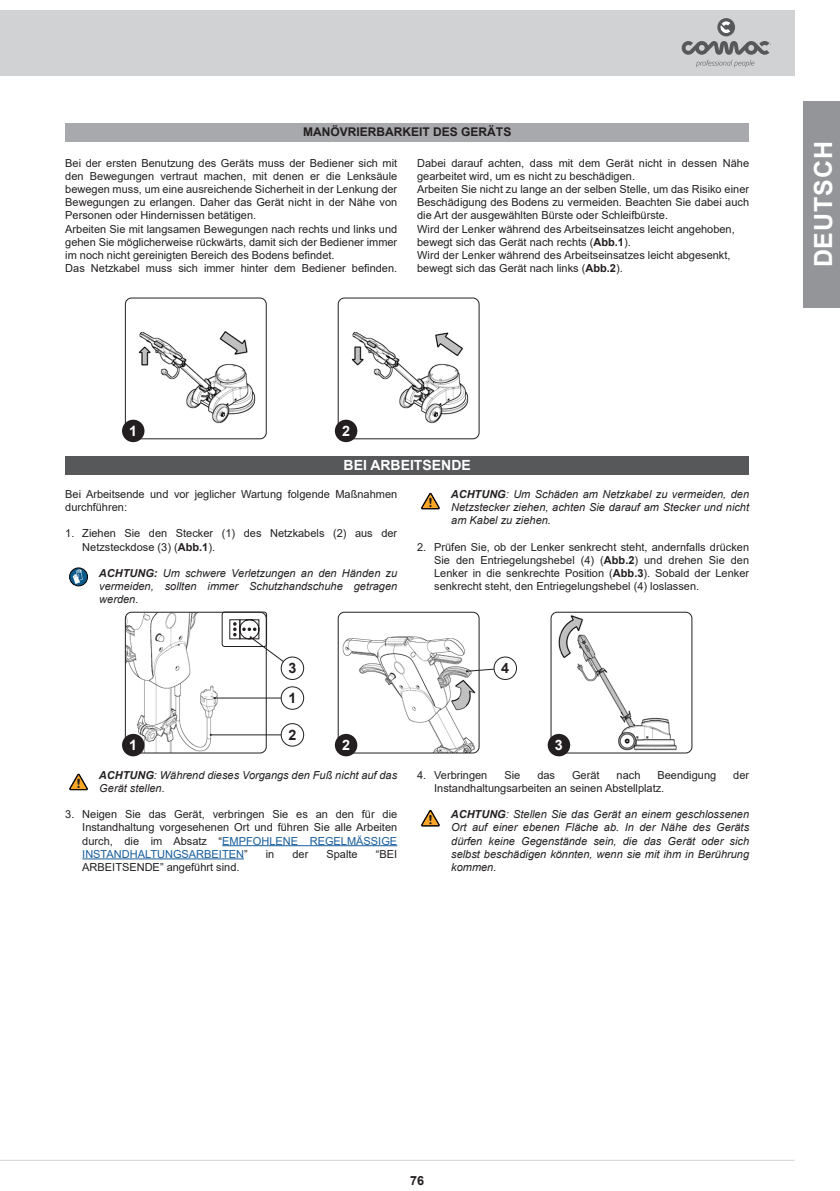
<style>
.page{position:relative;width:840px;height:1191px;background:#fff}
.page>*{position:absolute;margin:0;border:0;box-sizing:border-box;transform-origin:0 0}
.t1{font:700 25px "Arial";letter-spacing:.035em;color:#fff}
.t2{font:700 14.4px "Arial";color:#fff}
.t3{font:700 14.4px "Arial";color:#231f20}
.Titoli_capitolo_-_DE{font:700 14px "Arial";color:#fff}
.t4{font:700 12.6px "Arial";color:#231f20}
.Titoli_paragrafo_-_D{font:700 12px "Arial";color:#231f20}
.Titoli_paragrafi_som{font:11px/13.2px "Arial";color:#231f20;text-align:justify}
.t5{font:italic 11px/13.2px "Arial";color:#231f20;text-align:justify}
.s1{font-weight:700}
.s2{color:#175d9e}
</style>
<div class="page">
<div style="left:65px;top:124px;width:683px;height:18px;background:#a8a9ad"></div>
<svg style="left:69px;top:568px;width:18px;height:18px"></svg>
<div style="left:69px;top:567px;width:19px;height:19px;border:1px solid #000;border-radius:50%"></div>
<svg style="left:73px;top:569px;width:10px;height:15px"></svg>
<svg style="left:421px;top:492px;width:19px;height:17px"></svg>
<div style="left:65px;top:456px;width:683px;height:18px;background:#57585a"></div>
<hr style="left:222px;top:845px;width:175px;height:1px;background:#175d9e">
<hr style="left:82px;top:858px;width:162px;height:1px;background:#175d9e">
<svg style="left:69px;top:773px;width:19px;height:17px"></svg>
<svg style="left:421px;top:810px;width:19px;height:16px"></svg>
<div style="left:0;top:10px;width:794px;height:65px;background:#d1d2d4"></div>
<div style="left:717px;top:18px;width:17px;height:18px;background:#57585a;border-radius:50%"></div>
<svg style="left:720px;top:21px;width:9px;height:12px"></svg>
<svg style="left:681px;top:41px;width:89px;height:26px"></svg>
<hr style="left:0;top:1159px;width:794px;height:1px;background:#d1d2d4">
<div style="left:802px;top:101px;width:37px;height:207px;background:#939598"></div>
<img style="left:125px;top:299px;width:141px;height:140px">
<div style="left:125px;top:297px;width:141px;height:142px;border:1px solid #231f20;border-radius:6px"></div>
<img style="left:339px;top:299px;width:140px;height:140px">
<div style="left:337px;top:297px;width:142px;height:142px;border:1px solid #231f20;border-radius:6px"></div>
<div style="left:122px;top:420px;width:22px;height:22px;background:#231f20;border-radius:50%"></div>
<div style="left:334px;top:420px;width:23px;height:22px;background:#231f20;border-radius:50%"></div>
<img style="left:127px;top:613px;width:139px;height:140px">
<div style="left:125px;top:611px;width:141px;height:142px;border:1px solid #231f20;border-radius:6px"></div>
<img style="left:339px;top:613px;width:140px;height:140px">
<div style="left:337px;top:611px;width:142px;height:142px;border:1px solid #231f20;border-radius:6px"></div>
<img style="left:552px;top:613px;width:139px;height:140px">
<div style="left:550px;top:611px;width:142px;height:142px;border:1px solid #231f20;border-radius:6px"></div>
<hr style="left:214px;top:697px;width:78px;height:1px;background:#231f20">
<hr style="left:211px;top:734px;width:81px;height:1px;background:#231f20">
<svg style="left:465px;top:667px;width:28px;height:5px"></svg>
<div style="left:281px;top:687px;width:22px;height:22px;background:#fff;border-radius:50%"></div>
<div style="left:281px;top:686px;width:23px;height:23px;border:1px solid #231f20;border-radius:50%"></div>
<div style="left:281px;top:723px;width:22px;height:23px;background:#fff;border-radius:50%"></div>
<div style="left:281px;top:723px;width:23px;height:23px;border:1px solid #231f20;border-radius:50%"></div>
<div style="left:281px;top:657px;width:23px;height:22px;border:1px solid #231f20;border-radius:50%"></div>
<div style="left:493px;top:657px;width:23px;height:22px;border:1px solid #231f20;border-radius:50%"></div>
<div style="left:122px;top:734px;width:22px;height:22px;background:#231f20;border-radius:50%"></div>
<div style="left:334px;top:734px;width:23px;height:22px;background:#231f20;border-radius:50%"></div>
<div style="left:547px;top:734px;width:23px;height:22px;background:#231f20;border-radius:50%"></div>
<svg style="left:221px;top:611px;width:72px;height:58px"></svg>
<p class="Titoli_paragrafo_-_D" style="left:303px;top:123px;width:210px">MANÖVRIERBARKEIT DES GERÄTS</p>
<p class="Titoli_paragrafi_som" style="left:65px;top:156px;width:333px">Bei der ersten Benutzung des Geräts muss der Bediener sich mit den Bewegungen vertraut machen, mit denen er die Lenksäule bewegen muss, um eine ausreichende Sicherheit in der Lenkung der Bewegungen zu erlangen. Daher das Gerät nicht in der Nähe von Personen oder Hindernissen betätigen.</p>
<p class="Titoli_paragrafi_som" style="left:65px;top:222px;width:333px">Arbeiten Sie mit langsamen Bewegungen nach rechts und links und gehen Sie möglicherweise rückwärts, damit sich der Bediener immer im noch nicht gereinigten Bereich des Bodens befindet.</p>
<p class="Titoli_paragrafi_som" style="left:65px;top:262px;width:333px">Das Netzkabel muss sich immer hinter dem Bediener befinden.</p>
<p class="Titoli_paragrafi_som" style="left:417px;top:156px;width:333px">Dabei darauf achten, dass mit dem Gerät nicht in dessen Nähe gearbeitet wird, um es nicht zu beschädigen.</p>
<p class="Titoli_paragrafi_som" style="left:417px;top:182px;width:333px">Arbeiten Sie nicht zu lange an der selben Stelle, um das Risiko einer Beschädigung des Bodens zu vermeiden. Beachten Sie dabei auch die Art der ausgewählten Bürste oder Schleifbürste.</p>
<p class="Titoli_paragrafi_som" style="left:417px;top:222px;width:319px">Wird der Lenker während des Arbeitseinsatzes leicht angehoben, bewegt sich das Gerät nach rechts (<span class="s1">Abb.1</span>).</p>
<p class="Titoli_paragrafi_som" style="left:417px;top:248px;width:315px">Wird der Lenker während des Arbeitseinsatzes leicht abgesenkt, bewegt sich das Gerät nach links (<span class="s1">Abb.2</span>).</p>
<p class="t2" style="left:129px;top:421px;width:9px">1</p>
<p class="t2" style="left:342px;top:421px;width:9px">2</p>
<p class="Titoli_capitolo_-_DE" style="left:343px;top:455px;width:129px">BEI ARBEITSENDE</p>
<p class="Titoli_paragrafi_som" style="left:65px;top:487px;width:333px">Bei Arbeitsende und vor jeglicher Wartung folgende Maßnahmen durchführen:</p>
<p class="Titoli_paragrafi_som" style="left:82px;top:527px;width:316px;text-indent:-17px">1. Ziehen Sie den Stecker (1) des Netzkabels (2) aus der<br>Netzsteckdose (3) (<span class="s1">Abb.1</span>).</p>
<p class="t5" style="left:99px;top:566px;width:300px"><span class="s1">ACHTUNG:</span> Um schwere Verletzungen an den Händen zu vermeiden, sollten immer Schutzhandschuhe getragen werden.</p>
<p class="t5" style="left:450px;top:487px;width:300px"><span class="s1">ACHTUNG</span>: Um Schäden am Netzkabel zu vermeiden, den Netzstecker ziehen, achten Sie darauf am Stecker und nicht am Kabel zu ziehen.</p>
<p class="Titoli_paragrafi_som" style="left:434px;top:540px;width:316px;text-indent:-17px">2. Prüfen Sie, ob der Lenker senkrecht steht, andernfalls drücken Sie den Entriegelungshebel (4) (<span class="s1">Abb.2</span>) und drehen Sie den Lenker in die senkrechte Position (<span class="s1">Abb.3</span>). Sobald der Lenker senkrecht steht, den Entriegelungshebel (4) loslassen.</p>
<p class="t3" style="left:288px;top:658px;width:9px">3</p>
<p class="t3" style="left:501px;top:658px;width:9px">4</p>
<p class="t3" style="left:288px;top:688px;width:9px">1</p>
<p class="t3" style="left:288px;top:725px;width:9px">2</p>
<p class="t2" style="left:129px;top:735px;width:9px">1</p>
<p class="t2" style="left:342px;top:735px;width:9px">2</p>
<p class="t2" style="left:554px;top:735px;width:9px">3</p>
<p class="t5" style="left:99px;top:768px;width:300px"><span class="s1">ACHTUNG</span>: Während dieses Vorgangs den Fuß nicht auf das<br>Gerät stellen.</p>
<p class="Titoli_paragrafi_som" style="left:82px;top:807px;width:316px;text-indent:-17px">3. Neigen Sie das Gerät, verbringen Sie es an den für die Instandhaltung vorgesehenen Ort und führen Sie alle Arbeiten durch, die im Absatz “<span class="s2">EMPFOHLENE REGELMÄSSIGE INSTANDHALTUNGSARBEITEN</span>”</p>
<p class="Titoli_paragrafi_som" style="left:266px;top:847px;width:10px">in</p>
<p class="Titoli_paragrafi_som" style="left:292px;top:847px;width:17px">der</p>
<p class="Titoli_paragrafi_som" style="left:326px;top:847px;width:33px">Spalte</p>
<p class="Titoli_paragrafi_som" style="left:375px;top:847px;width:23px">“BEI</p>
<p class="Titoli_paragrafi_som" style="left:82px;top:860px;width:159px">ARBEITSENDE” angeführt sind.</p>
<p class="Titoli_paragrafi_som" style="left:417px;top:768px;width:72px">4. Verbringen</p>
<p class="Titoli_paragrafi_som" style="left:504px;top:768px;width:17px">Sie</p>
<p class="Titoli_paragrafi_som" style="left:537px;top:768px;width:19px">das</p>
<p class="Titoli_paragrafi_som" style="left:571px;top:768px;width:29px">Gerät</p>
<p class="Titoli_paragrafi_som" style="left:616px;top:768px;width:25px">nach</p>
<p class="Titoli_paragrafi_som" style="left:657px;top:768px;width:60px">Beendigung</p>
<p class="Titoli_paragrafi_som" style="left:732px;top:768px;width:17px">der</p>
<p class="Titoli_paragrafi_som" style="left:434px;top:781px;width:231px">Instandhaltungsarbeiten an seinen Abstellplatz.</p>
<p class="t5" style="left:450px;top:808px;width:300px"><span class="s1">ACHTUNG</span>: Stellen Sie das Gerät an einem geschlossenen Ort auf einer ebenen Fläche ab. In der Nähe des Geräts dürfen keine Gegenstände sein, die das Gerät oder sich selbst beschädigen könnten, wenn sie mit ihm in Berührung kommen.</p>
<h1 class="t1" style="left:805px;top:267px;width:128px;rotate:-90deg">DEUTSCH</h1>
<p class="t4" style="left:410px;top:1172px;width:16px">76</p>
</div>
